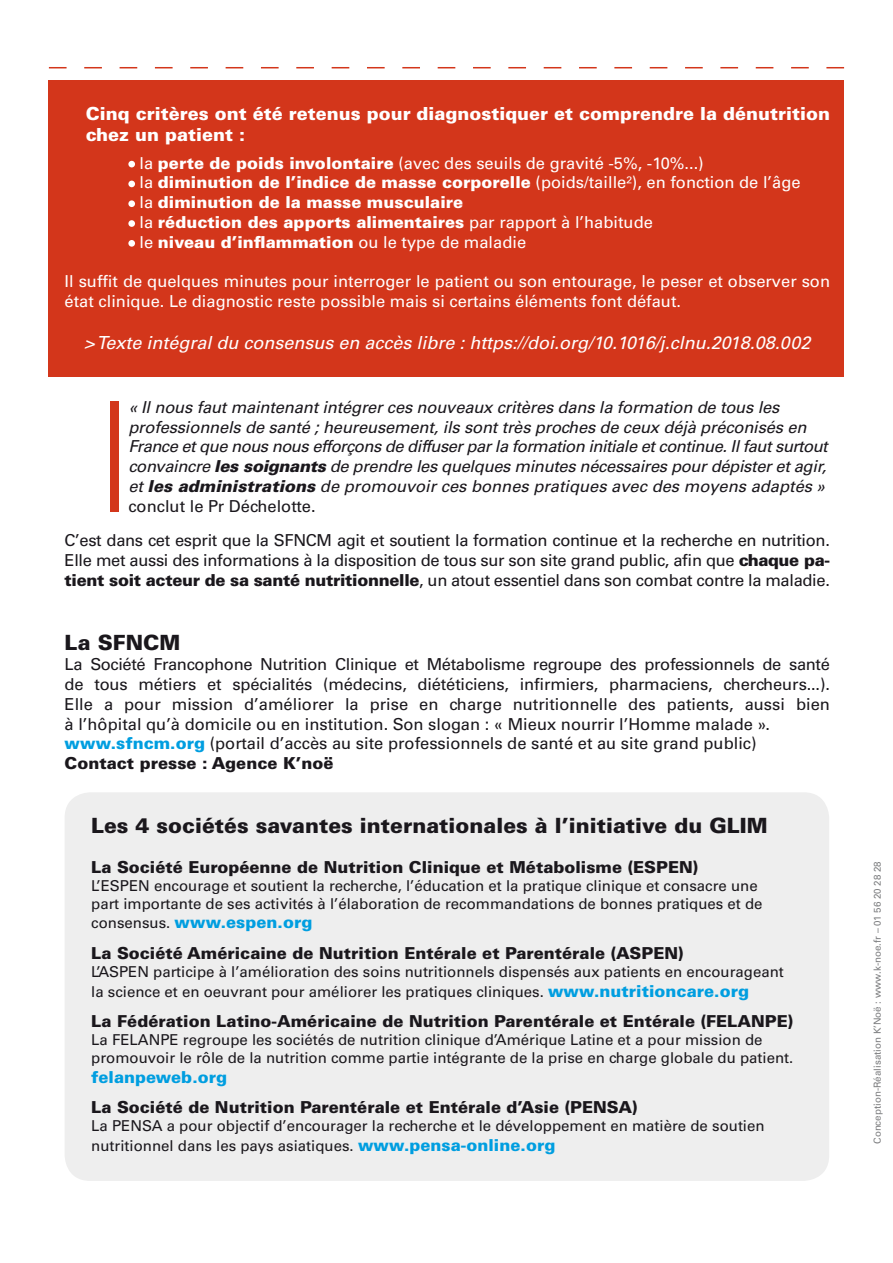
<style>
.page{position:relative;width:893px;height:1263px;background:#fff}
.page>*{position:absolute;margin:0;border:0;box-sizing:border-box;transform-origin:0 0}
.t1{font:900 21px "Univers";color:#1a171c}
.t2{font:900 18px/21.6px "Univers";color:#fff}
.t3{font:italic 18px "Univers";color:#fff}
.t4{font:16.5px/19.8px "Univers";letter-spacing:-.01em;color:#1a171c;text-align:justify}
.t5{font:italic 16.5px/19.8px "Univers";letter-spacing:-.01em;color:#1a171c}
.t6{font:900 16.5px/30.3px "Univers";color:#1a171c}
.t7{font:900 16.5px/19.8px "Univers";color:#fff}
.t8{font:16.5px/19.8px "Univers";color:#fff}
.t9{font:900 16.5px "Univers";color:#009ee0}
.t10{font:15px/18px "Univers";color:#1a171c}
.t11{font:9.75px "Univers";color:#7c7d7f}
.s1{font-weight:400}
.s2{font-weight:900}
.s3{font-style:normal}
.s4{font-weight:900;color:#009ee0}
.s5{font-weight:400;font-size:15px}
.s6{color:#009ee0}
.s7{font-weight:900;font-size:16.5px;color:#009ee0}
</style>
<div class="page">
<div style="left:49px;top:80px;width:795px;height:297px;background:#d3361b"></div>
<div style="left:65px;top:792px;width:764px;height:389px;background:#eee;border-radius:26px"></div>
<div style="left:128px;top:161px;width:7px;height:6px;background:#fff;border-radius:50%"></div>
<div style="left:128px;top:181px;width:7px;height:6px;background:#fff;border-radius:50%"></div>
<div style="left:128px;top:200px;width:7px;height:7px;background:#fff;border-radius:50%"></div>
<div style="left:128px;top:220px;width:7px;height:7px;background:#fff;border-radius:50%"></div>
<div style="left:128px;top:240px;width:7px;height:7px;background:#fff;border-radius:50%"></div>
<div style="left:110px;top:401px;width:9px;height:110px;background:#d3361b"></div>
<svg style="left:49px;top:67px;width:795px;height:1px"></svg>
<p class="t2" style="left:86px;top:102px;width:746px">Cinq critères ont été retenus pour diagnostiquer et comprendre la dénutrition chez un patient :</p>
<p class="t7" style="left:140px;top:153px;width:662px"><span class="s1">la</span> perte de poids involontaire <span class="s1">(avec des seuils de gravité -5%, -10%...)<br>la</span> diminution de l’indice de masse corporelle <span class="s1">(poids/taille²), en fonction de l’âge la</span> diminution de la masse musculaire<br><span class="s1">la</span> réduction des apports alimentaires <span class="s1">par rapport à l’habitude<br>le</span> niveau d’inflammation <span class="s1">ou le type de maladie</span></p>
<p class="t8" style="left:65px;top:272px;width:767px">Il suffit de quelques minutes pour interroger le patient ou son entourage, le peser et observer son état clinique. Le diagnostic reste possible mais si certains éléments font défaut.</p>
<p class="t3" style="left:84px;top:331px;width:728px">&gt;Texte intégral du consensus en accès libre : https://doi.org/10.1016/j.clnu.2018.08.002</p>
<p class="t5" style="left:128px;top:397px;width:701px">« Il nous faut maintenant intégrer ces nouveaux critères dans la formation de tous les professionnels de santé ; heureusement, ils sont très proches de ceux déjà préconisés en France et que nous nous efforçons de diffuser par la formation initiale et continue. Il faut surtout convaincre <span class="s2">les soignants</span> de prendre les quelques minutes nécessaires pour dépister et agir, et <span class="s2">les administrations</span> de promouvoir ces bonnes pratiques avec des moyens adaptés » <span class="s3">conclut le Pr Déchelotte.</span></p>
<p class="t4" style="left:65px;top:530px;width:767px">C’est dans cet esprit que la SFNCM agit et soutient la formation continue et la recherche en nutrition.<br>Elle met aussi des informations à la disposition de tous sur son site grand public, afin que <span class="s2">chaque pa&shy;tient soit acteur de sa santé nutritionnelle</span>, un atout essentiel dans son combat contre la maladie.</p>
<p class="t1" style="left:65px;top:630px;width:117px">La SFNCM</p>
<p class="t4" style="left:65px;top:654px;width:767px;text-align:left">La Société Francophone Nutrition Clinique et Métabolisme regroupe des professionnels de santé de tous métiers et spécialités (médecins, diététiciens, infirmiers, pharmaciens, chercheurs...).<br>Elle a pour mission d’améliorer la prise en charge nutritionnelle des patients, aussi bien à l’hôpital qu’à domicile ou en institution. Son slogan : « Mieux nourrir l’Homme malade ». <span class="s4">www.sfncm.org</span> (portail d’accès au site professionnels de santé et au site grand public)<br><span class="s2">Contact presse : Agence K’noë</span></p>
<p class="t1" style="left:91px;top:812px;width:678px">Les 4 sociétés savantes internationales à l’initiative du GLIM</p>
<p class="t6" style="left:91px;top:851px;width:609px">La Société Européenne de Nutrition Clinique et Métabolisme (ESPEN)</p>
<p class="t10" style="left:91px;top:876px;width:673px">L’ESPEN encourage et soutient la recherche, l’éducation et la pratique clinique et consacre une part importante de ses activités à l’élaboration de recommandations de bonnes pratiques et de</p>
<p class="t6" style="left:91px;top:907px;width:594px"><span class="s5">consensus.</span> <span class="s6">www.espen.org<br></span>La Société Américaine de Nutrition Entérale et Parentérale (ASPEN)</p>
<p class="t10" style="left:91px;top:962px;width:694px;line-height:19.8px">L’ASPEN participe à l’amélioration des soins nutritionnels dispensés aux patients en encourageant la science et en oeuvrant pour améliorer les pratiques cliniques. <span class="s7">www.nutritioncare.org</span></p>
<p class="t6" style="left:91px;top:1006px;width:703px">La Fédération Latino-Américaine de Nutrition Parentérale et Entérale (FELANPE)</p>
<p class="t10" style="left:91px;top:1031px;width:704px">La FELANPE regroupe les sociétés de nutrition clinique d’Amérique Latine et a pour mission de promouvoir le rôle de la nutrition comme partie intégrante de la prise en charge globale du patient.</p>
<p class="t9" style="left:91px;top:1066px;width:137px">felanpeweb.org</p>
<p class="t6" style="left:91px;top:1092px;width:548px">La Société de Nutrition Parentérale et Entérale d’Asie (PENSA)</p>
<p class="t10" style="left:91px;top:1116px;width:675px;line-height:19.8px">La PENSA a pour objectif d’encourager la recherche et le développement en matière de soutien nutritionnel dans les pays asiatiques. <span class="s7">www.pensa-online.org</span></p>
<p class="t11" style="left:871px;top:1144px;width:284px;rotate:-90deg">Conception-Réalisation K’Noë : www.k-noe.fr – 01 56 20 28 28</p>
</div>
